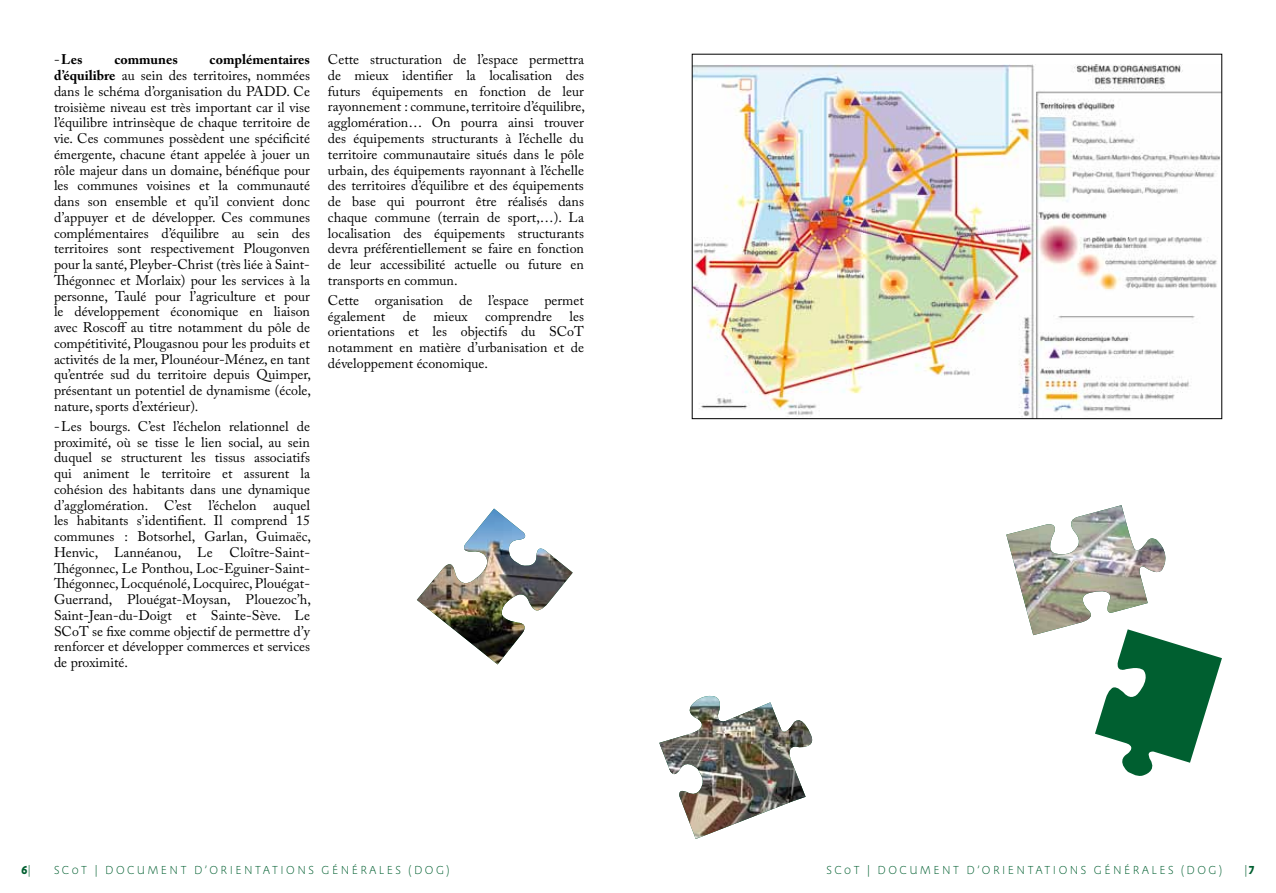
<style>
.page{position:relative;width:1276px;height:893px;background:#fff}
.page>*{position:absolute;margin:0;border:0;box-sizing:border-box;transform-origin:0 0}
.t1{font:13.95px/15.8px "Adobe Caslon Pro";color:#000;text-align:justify}
.t2{font:700 13.95px "Adobe Caslon Pro";color:#000}
.t3{font:300 12px "Megano";letter-spacing:.21em;color:#005f30}
.t4{font:700 12px "Megano LF";color:#005f30}
.s1{font-weight:700}
.s2{font-weight:400}
.s3{font-family:"Megano";font-weight:300}
.s4{font-family:"Megano LF";font-weight:700}
</style>
<div class="page">
<svg style="left:1006px;top:505px;width:216px;height:271px"></svg>
<img style="left:417px;top:509px;width:156px;height:155px">
<img style="left:694px;top:65px;width:526px;height:352px">
<img style="left:659px;top:696px;width:154px;height:143px">
<p class="t1" style="left:54px;top:52px;width:258px;text-indent:156px"><span class="s1">complémentaires d’équilibre</span> au sein des territoires, nommées dans le schéma d’organisation du PADD. Ce troisième niveau est très important car il vise l’équilibre intrinsèque de chaque territoire de vie. Ces communes possèdent une spécificité émergente, chacune étant appelée à jouer un rôle majeur dans un domaine, bénéfique pour les communes voisines et la communauté dans son ensemble et qu’il convient donc d’appuyer et de développer. Ces communes complémentaires d’équilibre au sein des territoires sont respectivement Plougonven pour la santé, Pleyber-Christ (très liée à Saint-Thégonnec et Morlaix) pour les services à la personne, Taulé pour l’agriculture et pour le développement économique en liaison avec Roscoff au titre notamment du pôle de compétitivité, Plougasnou pour les produits et activités de la mer, Plounéour-Ménez, en tant qu’entrée sud du territoire depuis Quimper, présentant un potentiel de dynamisme (école, nature, sports d’extérieur).</p>
<p class="t1" style="left:54px;top:418px;width:258px">-Les bourgs. C’est l’échelon relationnel de proximité, où se tisse le lien social, au sein duquel se structurent les tissus associatifs qui animent le territoire et assurent la cohésion des habitants dans une dynamique d’agglomération. C’est l’échelon auquel les habitants s’identifient. Il comprend 15 communes : Botsorhel, Garlan, Guimaëc, Henvic, Lannéanou, Le Cloître-Saint-Thégonnec, Le Ponthou, Loc-Eguiner-Saint-Thégonnec, Locquénolé, Locquirec, Plouégat-Guerrand, Plouégat-Moysan, Plouezoc’h, Saint-Jean-du-Doigt et Sainte-Sève. Le SCoT se fixe comme objectif de permettre d’y renforcer et développer commerces et services de proximité.</p>
<p class="t2" style="left:54px;top:51px;width:30px"><span class="s2">-</span>Les</p>
<p class="t2" style="left:114px;top:51px;width:65px">communes</p>
<p class="t1" style="left:328px;top:52px;width:258px">Cette structuration de l’espace permettra de mieux identifier la localisation des futurs équipements en fonction de leur rayonnement : commune, territoire d’équilibre, agglomération… On pourra ainsi trouver des équipements structurants à l’échelle du territoire communautaire situés dans le pôle urbain, des équipements rayonnant à l’échelle des territoires d’équilibre et des équipements de base qui pourront être réalisés dans chaque commune (terrain de sport,…). La localisation des équipements structurants devra préférentiellement se faire en fonction de leur accessibilité actuelle ou future en transports en commun.</p>
<p class="t1" style="left:328px;top:292px;width:257px">Cette organisation de l’espace permet également</p>
<p class="t1" style="left:328px;top:308px;width:257px;text-indent:241px">les orientations et les objectifs du SCoT notamment en matière d’urbanisation et de développement économique.</p>
<p class="t1" style="left:403px;top:308px;width:15px">de</p>
<p class="t1" style="left:433px;top:308px;width:36px">mieux</p>
<p class="t1" style="left:485px;top:308px;width:68px">comprendre</p>
<p class="t4" style="left:21px;top:863px;width:11px">6<span class="s3">|</span></p>
<p class="t3" style="left:54px;top:863px;width:397px">SCoT | DOCUMENT D’ORIENTATIONS GÉNÉRALES (DOG)</p>
<p class="t3" style="left:826px;top:863px;width:397px">SCoT | DOCUMENT D’ORIENTATIONS GÉNÉRALES (DOG)</p>
<p class="t3" style="left:1244px;top:863px;width:12px">|<span class="s4">7</span></p>
</div>
